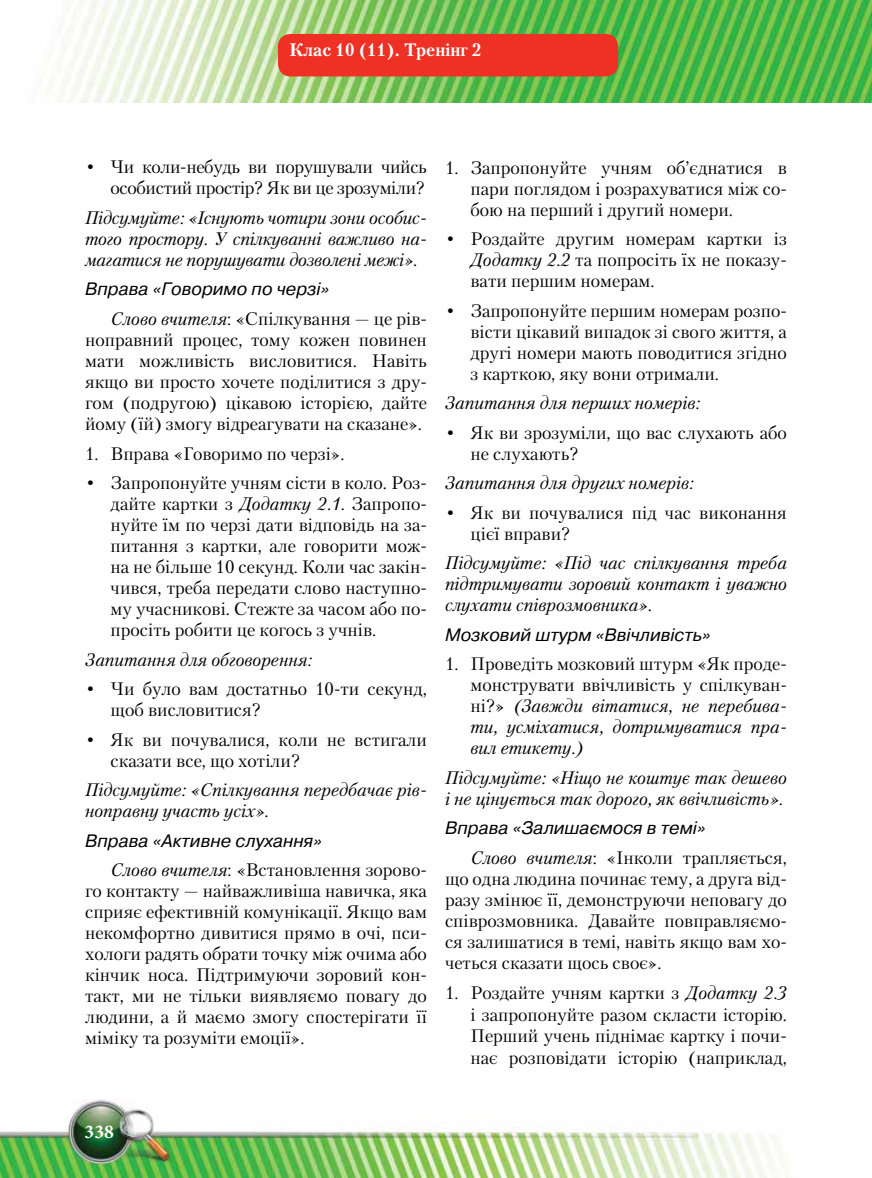
<style>
.page{position:relative;width:872px;height:1178px;background:#fff}
.page>*{position:absolute;margin:0;border:0;box-sizing:border-box;transform-origin:0 0}
.t1{font:700 19.5px "Minion Pro";color:#fff}
.t2{font:18px/21px "Petersburg C";color:#000;text-align:justify}
.t3{font:italic 18px/21px "Petersburg C";color:#000;text-align:justify}
.t4{font:italic 18px "Pragmatica C";color:#000}
.t5{font:18px/21px "Petersburg C";letter-spacing:-.02em;color:#000;text-align:right}
.t6{font:700 18px "Petersburg C";color:#fff}
.s1{font-style:italic}
</style>
<div class="page">
<img style="left:0;top:1099px;width:788px;height:79px">
<img style="left:50px;top:0;width:822px;height:102px">
<div style="left:278px;top:34px;width:340px;height:42px;background:#ee3124;border-radius:13px"></div>
<p class="t6" style="left:289px;top:40px;width:193px">Клас 10 (11). Тренінг 2</p>
<p class="t5" style="left:85px;top:156px;width:343px">• Чи коли-небудь ви порушували чийсь особистий простір? Як ви це зрозуміли?</p>
<p class="t3" style="left:85px;top:207px;width:343px">Підсумуйте: «Існують чотири зони особис&shy;того простору. У спілкуванні важливо на&shy;магатися не порушувати дозволені межі».</p>
<p class="t4" style="left:85px;top:280px;width:246px">Вправа «Говоримо по черзі»</p>
<p class="t2" style="left:85px;top:308px;width:343px;text-indent:26px"><span class="s1">Слово вчителя</span>: «Спілкування — це рів&shy;ноправний процес, тому кожен повинен мати можливість висловитися. Навіть якщо ви просто хочете поділитися з дру&shy;гом (подругою) цікавою історією, дайте йому (їй) змогу відреагувати на сказане».</p>
<p class="t2" style="left:85px;top:442px;width:261px">1. Вправа «Говоримо по черзі».</p>
<p class="t2" style="left:111px;top:472px;width:318px;text-indent:-26px">• Запропонуйте учням сісти в коло. Роз&shy;дайте картки з <span class="s1">Додатку 2.1.</span> Запропо&shy;нуйте їм по черзі дати відповідь на за&shy;питання з картки, але говорити мож&shy;на не більше 10 секунд. Коли час закін&shy;чився, треба передати слово наступно&shy;му учасникові. Стежте за часом або по&shy;просіть робити це когось з учнів.</p>
<p class="t3" style="left:85px;top:649px;width:228px">Запитання для обговорення:</p>
<p class="t2" style="left:111px;top:678px;width:318px;text-indent:-26px">• Чи було вам достатньо 10-ти секунд, щоб висловитися?</p>
<p class="t2" style="left:111px;top:729px;width:318px;text-indent:-26px">• Як ви почувалися, коли не встигали сказати все, що хотіли?</p>
<p class="t3" style="left:85px;top:779px;width:343px">Підсумуйте: «Спілкування передбачає рів&shy;ноправну участь усіх».</p>
<p class="t4" style="left:85px;top:831px;width:238px">Вправа «Активне слухання»</p>
<p class="t2" style="left:85px;top:859px;width:343px;text-indent:26px"><span class="s1">Слово вчителя</span>: «Встановлення зорово&shy;го контакту — найважливіша навичка, яка сприяє ефективній комунікації. Якщо вам некомфортно дивитися прямо в очі, пси&shy;хологи радять обрати точку між очима або кінчик носа. Підтримуючи зоровий кон&shy;такт, ми не тільки виявляємо повагу до людини, а й маємо змогу спостерігати її міміку та розуміти емоції».</p>
<p class="t2" style="left:470px;top:157px;width:318px;text-indent:-26px">1. Запропонуйте учням об’єднатися в пари поглядом і розрахуватися між со&shy;бою на перший і другий номери.</p>
<p class="t2" style="left:470px;top:228px;width:318px;text-indent:-26px">• Роздайте другим номерам картки із <span class="s1">Додатку 2.2</span> та попросіть їх не показу&shy;вати першим номерам.</p>
<p class="t2" style="left:470px;top:300px;width:318px;text-indent:-26px">• Запропонуйте першим номерам розпо&shy;вісти цікавий випадок зі свого життя, а другі номери мають поводитися згідно з карткою, яку вони отримали.</p>
<p class="t3" style="left:445px;top:392px;width:256px">Запитання для перших номерів:</p>
<p class="t2" style="left:470px;top:422px;width:318px;text-indent:-26px">• Як ви зрозуміли, що вас слухають або не слухають?</p>
<p class="t3" style="left:445px;top:472px;width:250px">Запитання для других номерів:</p>
<p class="t2" style="left:470px;top:502px;width:318px;text-indent:-26px">• Як ви почувалися під час виконання цієї вправи?</p>
<p class="t3" style="left:445px;top:552px;width:343px">Підсумуйте: «Під час спілкування треба підтримувати зоровий контакт і уважно слухати співрозмовника».</p>
<p class="t4" style="left:445px;top:625px;width:267px">Мозковий штурм «Ввічливість»</p>
<p class="t2" style="left:470px;top:653px;width:318px;text-indent:-26px">1. Проведіть мозковий штурм «Як проде&shy;монструвати ввічливість у спілкуван&shy;ні?» <span class="s1">(Завжди вітатися, не перебива&shy;ти, усміхатися, дотримуватися пра&shy;вил етикету.)</span></p>
<p class="t3" style="left:445px;top:767px;width:343px">Підсумуйте: «Ніщо не коштує так дешево і не цінується так дорого, як ввічливість».</p>
<p class="t4" style="left:445px;top:818px;width:262px">Вправа «Залишаємося в темі»</p>
<p class="t2" style="left:445px;top:847px;width:343px;text-indent:26px"><span class="s1">Слово вчителя</span>: «Інколи трапляється, що одна людина починає тему, а друга від&shy;разу змінює її, демонструючи неповагу до співрозмовника. Давайте повправляємо&shy;ся залишатися в темі, навіть якщо вам хо&shy;четься сказати щось своє».</p>
<p class="t2" style="left:470px;top:982px;width:318px;line-height:21.6px;text-indent:-26px">1. Роздайте учням картки з <span class="s1">Додатку 2.3 </span>і запропонуйте разом скласти історію.<br>Перший учень піднімає картку і почи&shy;нає розповідати історію (наприклад,</p>
<p class="t1" style="left:85px;top:1118px;width:31px">338</p>
</div>
